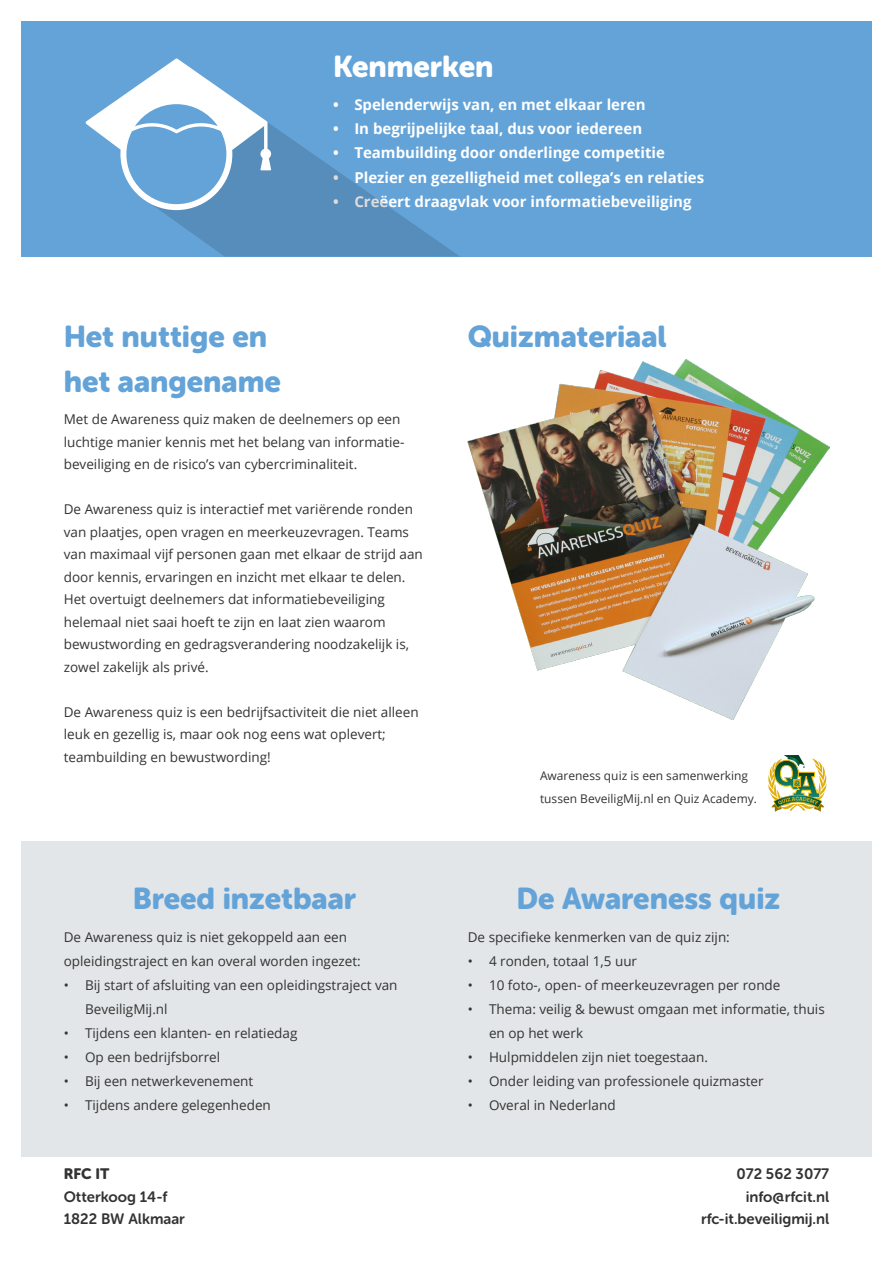
<style>
.page{position:relative;width:893px;height:1263px;background:#fff}
.page>*{position:absolute;margin:0;border:0;box-sizing:border-box;transform-origin:0 0}
.Subheader-15-zwart{font:30px "Museo Sans Rounded 900";color:#63a3d8}
.Subheader-15-wit{font:30px "Museo Sans Rounded 900";color:#fff}
.t1{font:700 15px "Open Sans";color:#fff}
.Copy-10-zwart{font:15px/22.5px "Museo Sans Rounded 700";color:#323332;text-align:right}
.Copy-10-zwart-2{font:15px "Museo Sans Rounded 900";color:#323332}
.Copy-10-zwart-3{font:13.5px/22.5px "Open Sans";color:#323332}
.Copy-11-wit{font:13.5px/24px "Open Sans";color:#323332}
.Copy-10-zwart-4{font:12px/22.5px "Open Sans";color:#323332}
</style>
<div class="page">
<div style="left:21px;top:842px;width:851px;height:315px;background:#e3e6e8"></div>
<div style="left:21px;top:21px;width:851px;height:235px;background:#63a3d8"></div>
<img style="left:468px;top:360px;width:361px;height:360px">
<svg style="left:768px;top:755px;width:58px;height:57px"></svg>
<svg style="left:86px;top:58px;width:374px;height:199px"></svg>
<p class="Subheader-15-wit" style="left:333px;top:49px;width:162px">Kenmerken</p>
<p class="Subheader-15-zwart" style="left:64px;top:319px;width:205px">Het nuttige en</p>
<p class="Subheader-15-zwart" style="left:64px;top:364px;width:219px">het aangename</p>
<p class="t1" style="left:333px;top:94px;width:314px">• Spelenderwijs van, en met elkaar leren</p>
<p class="t1" style="left:333px;top:118px;width:311px">• In begrijpelijke taal, dus voor iedereen</p>
<p class="t1" style="left:333px;top:142px;width:333px">• Teambuilding door onderlinge competitie</p>
<p class="t1" style="left:333px;top:166px;width:373px">• Plezier en gezelligheid met collega’s en relaties</p>
<p class="t1" style="left:333px;top:190px;width:360px">• Creëert draagvlak voor informatiebeveiliging</p>
<p class="Subheader-15-zwart" style="left:468px;top:319px;width:200px">Quizmateriaal</p>
<p class="Copy-10-zwart-3" style="left:64px;top:408px;width:342px">Met de Awareness quiz maken de deelnemers op een luchtige manier kennis met het belang van informatie-</p>
<p class="Copy-10-zwart-3" style="left:64px;top:453px;width:295px">beveiliging en de risico’s van cybercriminaliteit.</p>
<p class="Copy-10-zwart-3" style="left:64px;top:498px;width:361px">De Awareness quiz is interactief met variërende ronden van plaatjes, open vragen en meerkeuzevragen. Teams van maximaal vijf personen gaan met elkaar de strijd aan door kennis, ervaringen en inzicht met elkaar te delen.<br>Het overtuigt deelnemers dat informatiebeveiliging helemaal niet saai hoeft te zijn en laat zien waarom bewustwording en gedragsverandering noodzakelijk is, zowel zakelijk als privé.</p>
<p class="Copy-10-zwart-3" style="left:64px;top:700px;width:356px">De Awareness quiz is een bedrijfsactiviteit die niet alleen leuk en gezellig is, maar ook nog eens wat oplevert;</p>
<p class="Copy-10-zwart-3" style="left:64px;top:745px;width:209px">teambuilding en bewustwording!</p>
<p class="Copy-10-zwart-4" style="left:540px;top:764px;width:219px">Awareness quiz is een samenwerking tussen BeveiligMij.nl en Quiz Academy.</p>
<p class="Subheader-15-zwart" style="left:133px;top:881px;width:225px">Breed inzetbaar</p>
<p class="Subheader-15-zwart" style="left:517px;top:881px;width:265px">De Awareness quiz</p>
<p class="Copy-11-wit" style="left:64px;top:925px;width:299px">De Awareness quiz is niet gekoppeld aan een opleidingstraject en kan overal worden ingezet:</p>
<p class="Copy-10-zwart-3" style="left:85px;top:973px;width:314px;line-height:24px;text-indent:-21px">• Bij start of afsluiting van een opleidingstraject van<br>BeveiligMij.nl</p>
<p class="Copy-10-zwart-3" style="left:64px;top:1021px;width:235px">• Tijdens een klanten- en relatiedag</p>
<p class="Copy-10-zwart-3" style="left:64px;top:1045px;width:158px">• Op een bedrijfsborrel</p>
<p class="Copy-10-zwart-3" style="left:64px;top:1069px;width:191px">• Bij een netwerkevenement</p>
<p class="Copy-10-zwart-3" style="left:64px;top:1093px;width:209px">• Tijdens andere gelegenheden</p>
<p class="Copy-10-zwart-2" style="left:64px;top:1165px;width:47px">RFC IT</p>
<p class="Copy-10-zwart" style="left:64px;top:1185px;width:105px">Otterkoog 14-f</p>
<p class="Copy-10-zwart" style="left:64px;top:1208px;width:123px">1822 BW Alkmaar</p>
<p class="Copy-11-wit" style="left:468px;top:925px;width:264px">De specifieke kenmerken van de quiz zijn:</p>
<p class="Copy-10-zwart-3" style="left:468px;top:949px;width:171px">• 4 ronden, totaal 1,5 uur</p>
<p class="Copy-10-zwart-3" style="left:468px;top:973px;width:314px">• 10 foto-, open- of meerkeuzevragen per ronde</p>
<p class="Copy-10-zwart-3" style="left:489px;top:997px;width:337px;line-height:24px;text-indent:-21px">• Thema: veilig &amp; bewust omgaan met informatie, thuis en op het werk</p>
<p class="Copy-10-zwart-3" style="left:468px;top:1045px;width:242px">• Hulpmiddelen zijn niet toegestaan.</p>
<p class="Copy-10-zwart-3" style="left:468px;top:1069px;width:297px">• Onder leiding van professionele quizmaster</p>
<p class="Copy-10-zwart-3" style="left:468px;top:1093px;width:149px">• Overal in Nederland</p>
<p class="Copy-10-zwart" style="left:736px;top:1163px;width:94px">072 562 3077</p>
<p class="Copy-10-zwart" style="left:701px;top:1185px;width:130px">info@rfcit.nl rfc-it.beveiligmij.nl</p>
</div>
